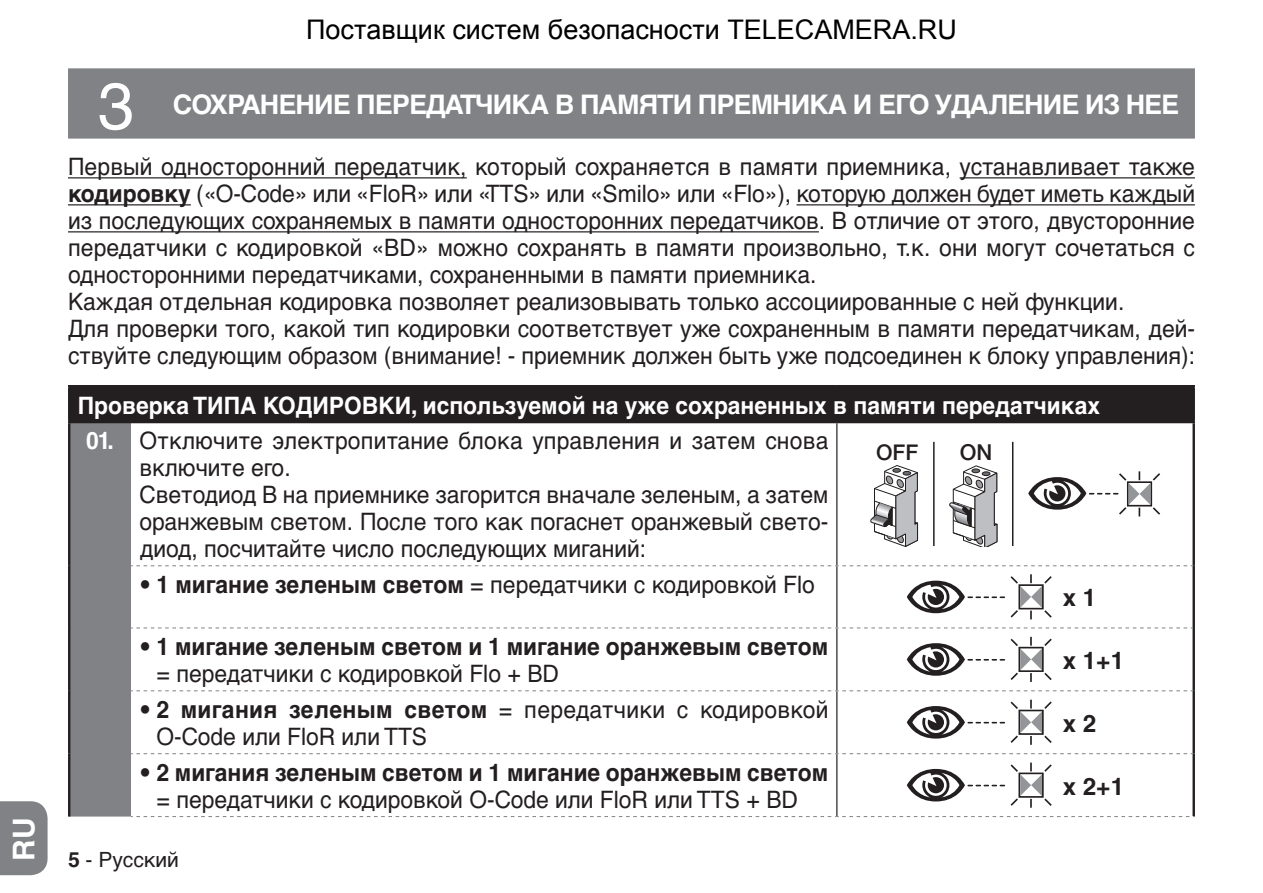
<style>
.page{position:relative;width:1263px;height:893px;background:#fff}
.page>*{position:absolute;margin:0;border:0;box-sizing:border-box;transform-origin:0 0}
.t1{font:66px "Helvetica Cyr Upright";color:#fff}
.t2{font:700 30px "Helvetica Cyr";color:#fff}
.t3{font:700 27px "Helvetica Cyr";letter-spacing:-.035em;color:#fff}
.t4{font:24px/27px "Helvetica Cyr Upright";color:#231f20;scale:.95 1}
.t5{font:700 24px "Helvetica Cyr";color:#231f20;scale:.95 1}
.t6{font:700 24px "Helvetica Cyr";color:#fff;scale:.95 1}
.t7{font:700 24px "Helvetica Cyr";color:#231f20}
.t8{font:500 21.9px "Helvetica Neue";color:#231f20}
.t9{font:500 21.6px "Helvetica Neue";color:#231f20}
.t10{font:21px "Helvetica Cyr Upright";color:#231f20}
.s1{font-family:"Helvetica Cyr";font-weight:700}
.s2{font-family:"Helvetica Cyr";font-weight:700;color:#fff}
</style>
<div class="page">
<div style="left:0;top:801px;width:48px;height:74px;background:#808285"></div>
<hr style="left:68px;top:177px;width:399px;height:1px;background:#231f20">
<hr style="left:959px;top:177px;width:236px;height:1px;background:#231f20">
<hr style="left:68px;top:204px;width:123px;height:1px;background:#231f20">
<hr style="left:796px;top:204px;width:399px;height:1px;background:#231f20">
<hr style="left:68px;top:231px;width:751px;height:1px;background:#231f20">
<div style="left:68px;top:68px;width:1127px;height:71px;background:#808285"></div>
<div style="left:69px;top:386px;width:1125px;height:36px;background:#231f20"></div>
<hr style="left:1192px;top:387px;width:3px;height:34px;background:#231f20">
<hr style="left:68px;top:385px;width:63px;height:2px;background:#231f20">
<hr style="left:68px;top:387px;width:2px;height:34px;background:#231f20">
<hr style="left:131px;top:385px;width:706px;height:2px;background:#231f20">
<hr style="left:837px;top:385px;width:358px;height:2px;background:#231f20">
<hr style="left:68px;top:421px;width:63px;height:2px;background:#231f20">
<hr style="left:68px;top:423px;width:2px;height:143px;background:#231f20">
<hr style="left:68px;top:566px;width:2px;height:62px;background:#231f20">
<hr style="left:68px;top:628px;width:2px;height:63px;background:#231f20">
<hr style="left:68px;top:691px;width:2px;height:63px;background:#231f20">
<hr style="left:68px;top:754px;width:2px;height:63px;background:#231f20">
<hr style="left:837px;top:421px;width:358px;height:2px;background:#231f20">
<svg style="left:69px;top:422px;width:1126px;height:395px"></svg>
<p class="t2" style="left:7px;top:861px;width:45px;rotate:-90deg">RU</p>
<h1 class="t1" style="left:98px;top:69px;width:38px">3</h1>
<p class="t3" style="left:173px;top:89px;width:1008px">СОХРАНЕНИЕ ПЕРЕДАТЧИКА В ПАМЯТИ ПРЕМНИКА И ЕГО УДАЛЕНИЕ ИЗ НЕЕ</p>
<p class="t4" style="left:68px;top:154px;width:1188px">Первый односторонний передатчик, который сохраняется в памяти приемника, устанавливает также <span class="s1">кодировку</span> («O-Code» или «FloR» или «TTS» или «Smilo» или «Flo»), которую должен будет иметь каждый из последующих сохраняемых в памяти односторонних передатчиков. В отличие от этого, двусторонние передатчики с кодировкой «BD» можно сохранять в памяти произвольно, т.к. они могут сочетаться с односторонними передатчиками, сохраненными в памяти приемника.<br>Каждая отдельная кодировка позволяет реализовывать только ассоциированные с ней функции.<br>Для проверки того, какой тип кодировки соответствует уже сохраненным в памяти передатчикам, дей&shy;ствуйте следующим образом (внимание! - приемник должен быть уже подсоединен к блоку управления):</p>
<p class="t6" style="left:78px;top:391px;width:1078px">Проверка ТИПА КОДИРОВКИ, используемой на уже сохраненных в памяти передатчиках</p>
<p class="t4" style="left:139px;top:427px;width:727px;text-indent:-53px"><span class="s2">01.</span> Отключите электропитание блока управления и затем снова включите его.<br>Светодиод В на приемнике загорится вначале зеленым, а затем оранжевым светом. После того как погаснет оранжевый свето&shy;диод, посчитайте число последующих миганий:</p>
<p class="t9" style="left:876px;top:439px;width:44px">OFF</p>
<p class="t8" style="left:960px;top:439px;width:34px">ON</p>
<p class="t4" style="left:139px;top:571px;width:712px"><span class="s1">• 1 мигание зеленым светом</span> = передатчики с кодировкой Flo</p>
<p class="t5" style="left:139px;top:633px;width:727px">• 1 мигание зеленым светом и 1 мигание оранжевым светом</p>
<p class="t4" style="left:156px;top:660px;width:425px">= передатчики с кодировкой Flo + BD</p>
<p class="t4" style="left:156px;top:696px;width:709px;text-indent:-17px"><span class="s1">• 2 мигания зеленым светом</span> = передатчики с кодировкой<br>O-Code или FloR или TTS</p>
<p class="t5" style="left:139px;top:759px;width:727px">• 2 мигания зеленым светом и 1 мигание оранжевым светом</p>
<p class="t4" style="left:156px;top:786px;width:677px">= передатчики с кодировкой O-Code или FloR или TTS + BD</p>
<p class="t10" style="left:68px;top:848px;width:112px"><span class="s1">5</span> - Pусский</p>
<p class="t7" style="left:1063px;top:584px;width:35px">x 1</p>
<p class="t7" style="left:1063px;top:647px;width:63px">x 1+1</p>
<p class="t7" style="left:1063px;top:709px;width:35px">x 2</p>
<p class="t7" style="left:1063px;top:772px;width:63px">x 2+1</p>
</div>
